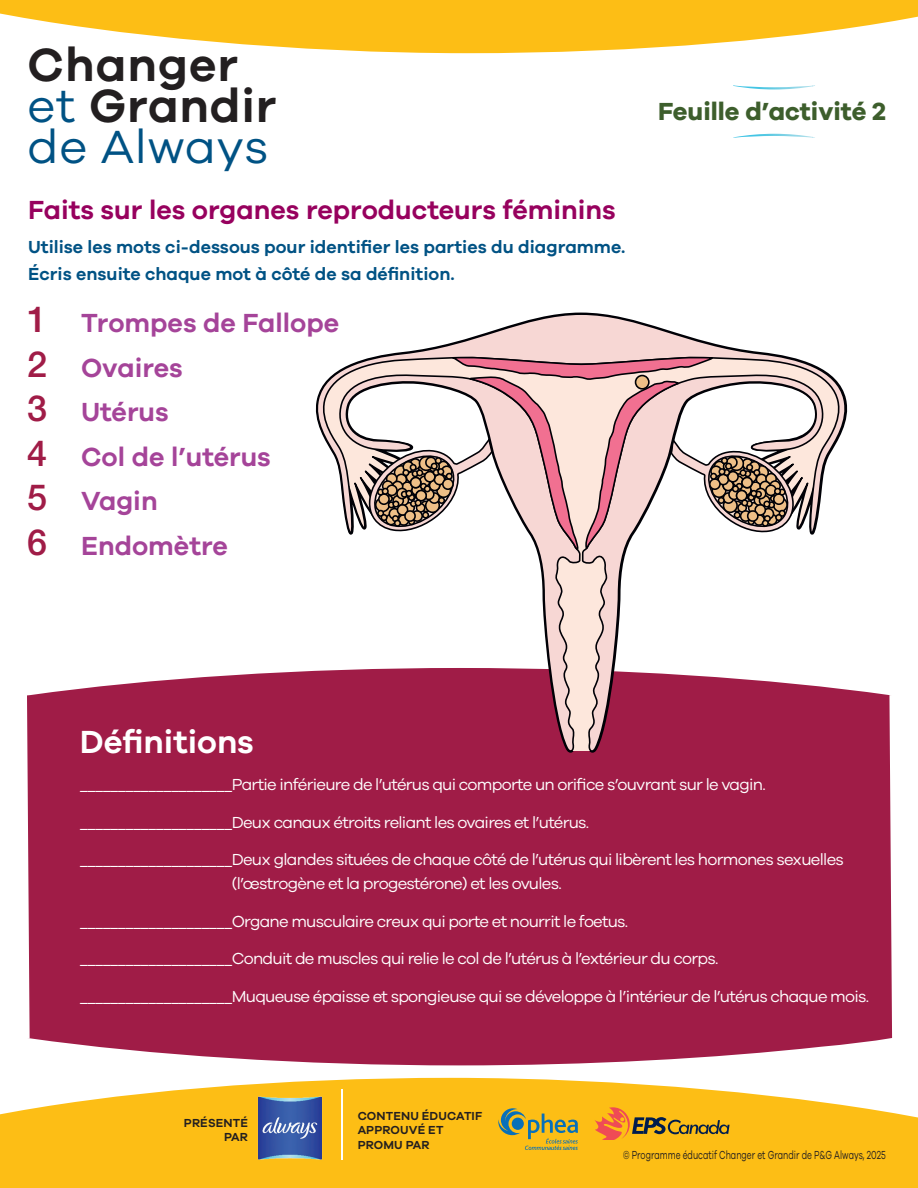
<style>
.page{position:relative;width:918px;height:1188px;background:#fff}
.page>*{position:absolute;margin:0;border:0;box-sizing:border-box;transform-origin:0 0}
.t1{font:600 48px/40.8px "Galano Grotesque";letter-spacing:.02em;color:#231f20}
.t2{font:600 33px "Galano Grotesque";color:#fff}
.t3{font:600 27px/44.5px "Galano Grotesque";color:#a54499}
.t4{font:600 27px "Galano Grotesque";color:#97015e}
.t5{font:700 25.5px "Galano Grotesque";color:#3d5e2c}
.t6{font:600 18px/27px "Galano Grotesque";color:#005284}
.t7{font:16.5px/24px "Galano Grotesque";letter-spacing:-.045em;color:#fff}
.t8{font:12px "Galano Grotesque";color:#231f20;scale:.7 1}
.t9{font:600 12px/14.4px "Galano Grotesque";letter-spacing:.01em;color:#231f20}
.s1{font-weight:400;color:#005284}
.s2{font-family:"Helvetica Neue LT Std";font-weight:500;font-size:36px;color:#a01c47}
</style>
<div class="page">
<svg style="left:0;top:1078px;width:918px;height:110px;background:#fdc632"></svg>
<svg style="left:498px;top:1108px;width:80px;height:42px;background:#bca940"></svg>
<svg style="left:594px;top:1107px;width:136px;height:33px;background:#d79924"></svg>
<img style="left:254px;top:1092px;width:72px;height:73px">
<hr style="left:341px;top:1089px;width:2px;height:71px;background:#fff">
<div style="left:27px;top:670px;width:865px;height:395px;background:#a01c47"></div>
<svg style="left:316px;top:670px;width:531px;height:83px;background:#ab365c"></svg>
<svg style="left:316px;top:313px;width:531px;height:150px"></svg>
<svg style="left:336px;top:373px;width:245px;height:380px"></svg>
<svg style="left:581px;top:373px;width:245px;height:380px"></svg>
<svg style="left:346px;top:356px;width:471px;height:196px"></svg>
<svg style="left:0;top:0;width:918px;height:53px;fill:#fdbe15"></svg>
<svg style="left:733px;top:85px;width:82px;height:4px"></svg>
<svg style="left:733px;top:134px;width:82px;height:4px"></svg>
<h1 class="t1" style="left:28px;top:43px;width:250px">Changer <span class="s1">et</span> Grandir <span class="s1">de Always</span></h1>
<h3 class="t4" style="left:28px;top:194px;width:589px">Faits sur les organes reproducteurs féminins</h3>
<p class="t6" style="left:28px;top:233px;width:599px">Utilise les mots ci-dessous pour identifier les parties du diagramme.<br>Écris ensuite chaque mot à côté de sa définition.</p>
<h3 class="t3" style="left:27px;top:300px;width:314px"><span class="s2">1</span> Trompes de Fallope<br><span class="s2">2</span> Ovaires<br><span class="s2">3</span> Utérus<br><span class="s2">4</span> Col de l’utérus<br><span class="s2">5</span> Vagin<br><span class="s2">6</span> Endomètre</h3>
<h3 class="t5" style="left:658px;top:100px;width:230px">Feuille d’activité 2</h3>
<h2 class="t2" style="left:80px;top:722px;width:176px">Définitions</h2>
<p class="t7" style="left:80px;top:772px;width:687px">____________________Partie inférieure de l’utérus qui comporte un orifice s’ouvrant sur le vagin.</p>
<p class="t7" style="left:80px;top:810px;width:511px">____________________Deux canaux étroits reliant les ovaires et l’utérus.</p>
<p class="t7" style="left:232px;top:847px;width:614px;text-indent:-152px">____________________Deux glandes situées de chaque côté de l’utérus qui libèrent les hormones sexuelles (l’œstrogène et la progestérone) et les ovules.</p>
<p class="t7" style="left:80px;top:909px;width:550px">____________________Organe musculaire creux qui porte et nourrit le foetus.</p>
<p class="t7" style="left:80px;top:946px;width:640px">____________________Conduit de muscles qui relie le col de l’utérus à l’extérieur du corps.</p>
<p class="t7" style="left:80px;top:984px;width:791px">____________________Muqueuse épaisse et spongieuse qui se développe à l’intérieur de l’utérus chaque mois.</p>
<p class="t9" style="left:184px;top:1115px;width:66px;text-align:right">PRÉSENTÉ<br>PAR</p>
<p class="t9" style="left:358px;top:1108px;width:126px">CONTENU ÉDUCATIF<br>APPROUVÉ ET<br>PROMU PAR</p>
<p class="t8" style="left:623px;top:1147px;width:377px">© Programme éducatif Changer et Grandir de P&amp;G Always, 2025</p>
</div>
